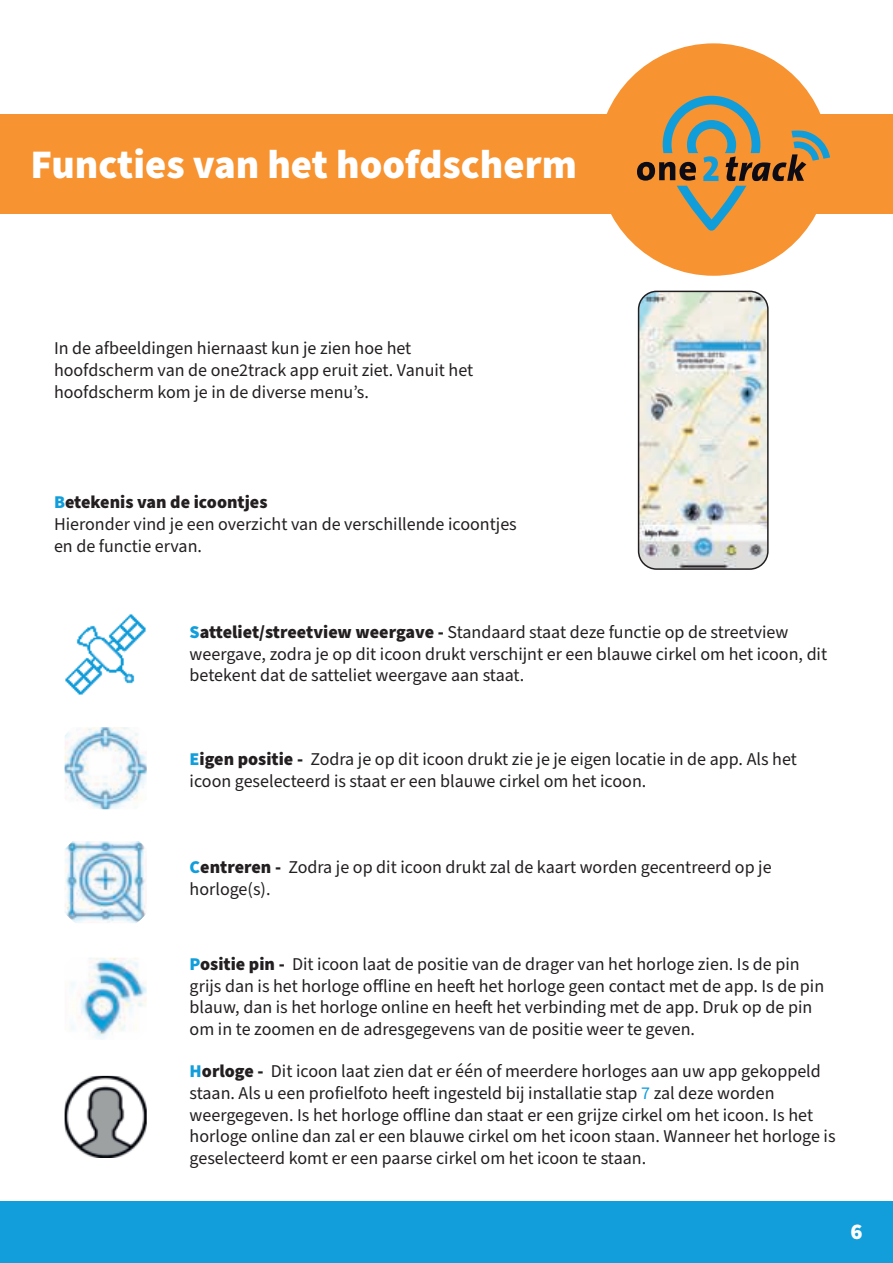
<style>
.page{position:relative;width:893px;height:1263px;background:#fff}
.page>*{position:absolute;margin:0;border:0;box-sizing:border-box;transform-origin:0 0}
.t1{font:900 40.5px "Source Sans Pro";color:#fff}
.t2{font:900 22.5px "Source Sans Pro";color:#fff}
.t3{font:18px/21.6px "Source Sans Pro";color:#231f20}
.s1{font-weight:900;color:#119eda}
.s2{font-weight:900}
.s3{color:#119eda}
</style>
<div class="page">
<div style="left:0;top:115px;width:893px;height:99px;background:#f79330"></div>
<div style="left:597px;top:43px;width:233px;height:233px;background:#f79330;border-radius:50%"></div>
<svg style="left:637px;top:96px;width:193px;height:135px"></svg>
<div style="left:0;top:1201px;width:893px;height:62px;background:#119eda"></div>
<img style="left:639px;top:291px;width:127px;height:276px">
<div style="left:638px;top:291px;width:131px;height:279px;border:2px solid #231f20;border-radius:18px"></div>
<img style="left:65px;top:614px;width:81px;height:81px">
<img style="left:65px;top:732px;width:8px;height:68px">
<img style="left:65px;top:841px;width:82px;height:82px">
<img style="left:71px;top:958px;width:76px;height:82px">
<img style="left:65px;top:1076px;width:82px;height:82px">
<h1 class="t1" style="left:31px;top:149px;width:548px">Functies van het hoofdscherm</h1>
<p class="t3" style="left:54px;top:339px;width:421px">In de afbeeldingen hiernaast kun je zien hoe het hoofdscherm van de one2track app eruit ziet. Vanuit het hoofdscherm kom je in de diverse menu’s.</p>
<p class="t3" style="left:54px;top:492px;width:464px"><span class="s1">B</span><span class="s2">etekenis van de icoontjes<br></span>Hieronder vind je een overzicht van de verschillende icoontjes en de functie ervan.</p>
<p class="t3" style="left:190px;top:622px;width:639px"><span class="s1">S</span><span class="s2">atteliet/streetview weergave -</span> Standaard staat deze functie op de streetview weergave, zodra je op dit icoon drukt verschijnt er een blauwe cirkel om het icoon, dit betekent dat de satteliet weergave aan staat.</p>
<p class="t3" style="left:190px;top:749px;width:609px"><span class="s1">E</span><span class="s2">igen positie -</span> Zodra je op dit icoon drukt zie je je eigen locatie in de app. Als het icoon geselecteerd is staat er een blauwe cirkel om het icoon.</p>
<p class="t3" style="left:190px;top:857px;width:583px"><span class="s1">C</span><span class="s2">entreren -</span> Zodra je op dit icoon drukt zal de kaart worden gecentreerd op je horloge(s).</p>
<p class="t3" style="left:190px;top:954px;width:636px"><span class="s1">P</span><span class="s2">ositie pin -</span> Dit icoon laat de positie van de drager van het horloge zien. Is de pin grijs dan is het horloge offline en heeft het horloge geen contact met de app. Is de pin blauw, dan is het horloge online en heeft het verbinding met de app. Druk op de pin om in te zoomen en de adresgegevens van de positie weer te geven.</p>
<p class="t3" style="left:190px;top:1061px;width:647px"><span class="s1">H</span><span class="s2">orloge -</span> Dit icoon laat zien dat er één of meerdere horloges aan uw app gekoppeld staan. Als u een profielfoto heeft ingesteld bij installatie stap <span class="s3">7</span> zal deze worden weergegeven. Is het horloge offline dan staat er een grijze cirkel om het icoon. Is het horloge online dan zal er een blauwe cirkel om het icoon staan. Wanneer het horloge is geselecteerd komt er een paarse cirkel om het icoon te staan.</p>
<p class="t2" style="left:850px;top:1223px;width:14px">6</p>
</div>
